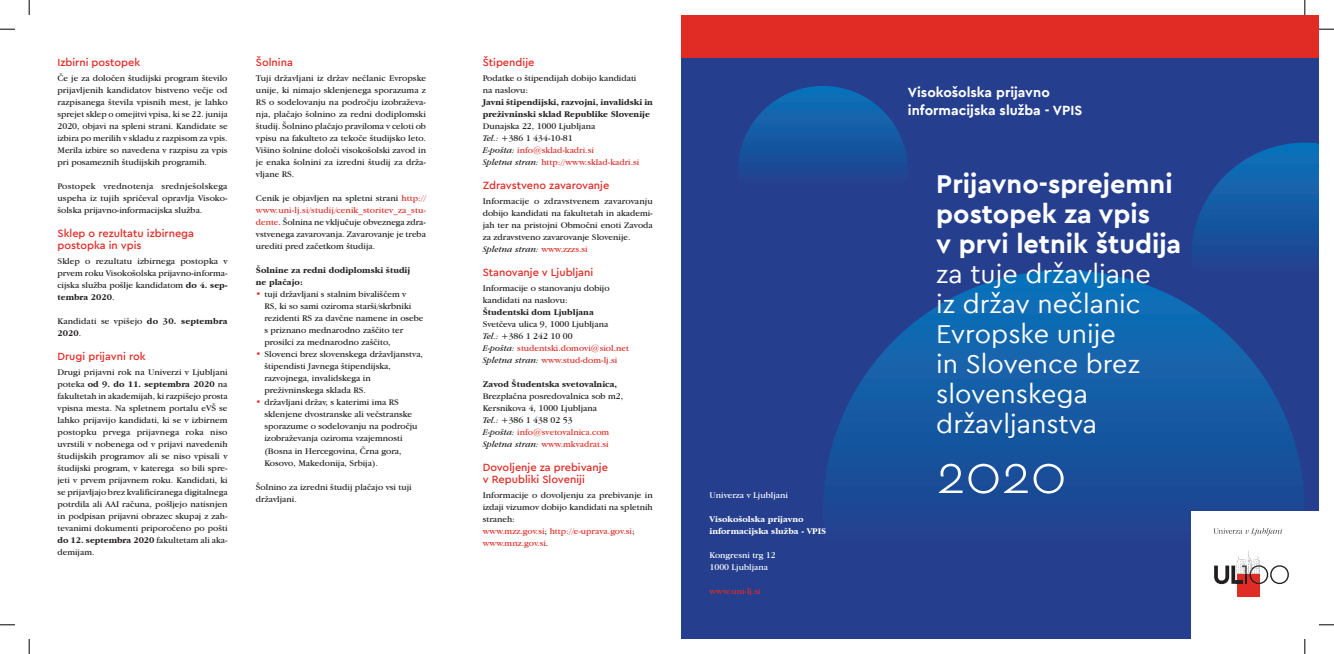
<style>
.page{position:relative;width:1334px;height:654px;background:#fff}
.page>*{position:absolute;margin:0;border:0;box-sizing:border-box;transform-origin:0 0}
.naslov{font:300 54px "Cera";color:#fff}
.naslov-2{font:27px/30px "Cera";color:#fff}
.naslov-3{font:700 14px/18px "Cera";color:#fff}
.podnaslov{font:500 11px/12px "Cera";color:#e12c26}
.text{font:9px/12px "Garamond IT Cby BT";color:#231f20;text-align:justify}
.naštevanje{font:9px/12px "Garamond IT Cby BT";color:#231f20}
.text-2{font:9px "Garamond IT Cby BT";color:#e12c26}
.naštevanje-2{font:9px "Garamond IT Cby BT";color:#e12c26}
.text-3{font:700 9px/12px "Garamond IT Cby BT";color:#231f20}
.naštevanje-3{font:700 9px "Garamond IT Cby BT";color:#231f20}
.text-4{font:9px "Garamond IT Cby BT";color:#fff}
.text-5{font:700 9px/12px "Garamond IT Cby BT";color:#fff}
.text-6{font:italic 9px "Garamond IT Cby BT";color:#231f20}
.s1{font-weight:700}
.s2{color:#e12c26}
.s3{font-style:italic}
.s4{font-style:italic;color:#231f20}
.s5{font-style:normal;color:#e12c26}
.s6{color:#231f20}
</style>
<div class="page">
<div style="left:681px;top:15px;width:638px;height:624px;background:#253f8e"></div>
<svg style="left:1192px;top:143px;width:127px;height:109px"></svg>
<div style="left:681px;top:15px;width:638px;height:43px;background:#e12c26"></div>
<svg style="left:824px;top:270px;width:480px;height:231px"></svg>
<div style="left:738px;top:86px;width:170px;height:170px;background:linear-gradient(to bottom,#0d6bb2,#2b3383);border-radius:85px"></div>
<div style="left:1191px;top:511px;width:128px;height:128px;background:#fff"></div>
<svg style="left:1213px;top:528px;width:69px;height:7px"></svg>
<div style="left:1237px;top:574px;width:23px;height:22px;background:#e12c26"></div>
<svg style="left:1214px;top:550px;width:75px;height:34px"></svg>
<svg style="left:0;top:29px;width:15px;height:1px"></svg>
<svg style="left:1319px;top:29px;width:15px;height:1px"></svg>
<svg style="left:0;top:624px;width:15px;height:1px"></svg>
<svg style="left:1319px;top:624px;width:15px;height:1px"></svg>
<svg style="left:29px;top:0;width:1px;height:15px"></svg>
<svg style="left:29px;top:639px;width:1px;height:15px"></svg>
<svg style="left:1304px;top:0;width:2px;height:15px"></svg>
<svg style="left:1304px;top:639px;width:2px;height:15px"></svg>
<p class="podnaslov" style="left:58px;top:56px;width:84px">Izbirni postopek</p>
<p class="text" style="left:58px;top:72px;width:172px">Če je za določen študijski program število prijavljenih kandidatov bistveno večje od razpisanega števila vpisnih mest, je lahko sprejet sklep o omejitvi vpisa, ki se 22. junija 2020, objavi na spleni strani. Kandidate se izbira po merilih v skladu z razpisom za vpis.<br>Merila izbire so navedena v razpisu za vpis pri posameznih študijskih programih.</p>
<p class="text" style="left:58px;top:180px;width:172px">Postopek vrednotenja srednješolskega uspeha iz tujih spričeval opravlja Visoko&shy;šolska prijavno-informacijska služba.</p>
<p class="podnaslov" style="left:58px;top:227px;width:138px">Sklep o rezultatu izbirnega postopka in vpis</p>
<p class="text" style="left:58px;top:255px;width:172px">Sklep o rezultatu izbirnega postopka v prvem roku Visokošolska prijavno-informa&shy;cijska služba pošlje kandidatom <span class="s1">do 4. sep&shy;tembra 2020</span>.</p>
<p class="text" style="left:58px;top:315px;width:172px">Kandidati se vpišejo <span class="s1">do 30. septembra<br>2020</span>.</p>
<p class="podnaslov" style="left:58px;top:350px;width:90px">Drugi prijavni rok</p>
<p class="text" style="left:58px;top:366px;width:172px">Drugi prijavni rok na Univerzi v Ljubljani poteka <span class="s1">od 9. do 11. septembra 2020</span> na fakultetah in akademijah, ki razpišejo prosta vpisna mesta. Na spletnem portalu eVŠ se lahko prijavijo kandidati, ki se v izbirnem postopku prvega prijavnega roka niso uvrstili v nobenega od v prijavi navedenih študijskih programov ali se niso vpisali v študijski program, v katerega so bili spre&shy;jeti v prvem prijavnem roku. Kandidati, ki se prijavljajo brez kvalificiranega digitalnega potrdila ali AAI računa, pošljejo natisnjen in podpisan prijavni obrazec skupaj z zah&shy;tevanimi dokumenti priporočeno po pošti <span class="s1">do 12. septembra 2020</span> fakultetam ali aka&shy;demijam.</p>
<p class="podnaslov" style="left:256px;top:56px;width:39px">Šolnina</p>
<p class="text" style="left:256px;top:72px;width:172px">Tuji državljani iz držav nečlanic Evropske unije, ki nimajo sklenjenega sporazuma z RS o sodelovanju na področju izobraževa&shy;nja, plačajo šolnino za redni dodiplomski študij. Šolnino plačajo praviloma v celoti ob vpisu na fakulteto za tekoče študijsko leto.<br>Višino šolnine določi visokošolski zavod in je enaka šolnini za izredni študij za drža&shy;vljane RS.</p>
<p class="text" style="left:256px;top:192px;width:172px">Cenik je objavljen na spletni strani <span class="s2">http:// www.uni-lj.si/studij/cenik_storitev_za_stu&shy;dente</span>. Šolnina ne vključuje obveznega zdra&shy;vstvenega zavarovanja. Zavarovanje je treba urediti pred začetkom študija.</p>
<p class="naštevanje-3" style="left:256px;top:265px;width:156px">Šolnine za redni dodiplomski študij</p>
<p class="naštevanje-3" style="left:256px;top:277px;width:48px">ne plačajo:</p>
<p class="naštevanje" style="left:264px;top:288px;width:161px;text-indent:-9px"><span class="s2">•</span> tuji državljani s stalnim bivališčem v<br>RS, ki so sami oziroma starši/skrbniki rezidenti RS za davčne namene in osebe s priznano mednarodno zaščito ter prosilci za mednarodno zaščito,</p>
<p class="naštevanje" style="left:264px;top:348px;width:160px;text-indent:-9px"><span class="s2">•</span> Slovenci brez slovenskega državljanstva, štipendisti Javnega štipendijska, razvojnega, invalidskega in preživninskega sklada RS.</p>
<p class="naštevanje" style="left:264px;top:396px;width:155px;text-indent:-9px"><span class="s2">•</span> državljani držav, s katerimi ima RS sklenjene dvostranske ali večstranske sporazume o sodelovanju na področju izobraževanja oziroma vzajemnosti (Bosna in Hercegovina, Črna gora, Kosovo, Makedonija, Srbija).</p>
<p class="naštevanje" style="left:256px;top:480px;width:157px">Šolnino za izredni študij plačajo vsi tuji državljani.</p>
<p class="podnaslov" style="left:483px;top:56px;width:53px">Štipendije</p>
<p class="text" style="left:483px;top:72px;width:155px">Podatke o štipendijah dobijo kandidati</p>
<p class="text" style="left:483px;top:84px;width:47px">na naslovu:</p>
<p class="text-3" style="left:483px;top:96px;width:172px">Javni štipendijski, razvojni, invalidski in preživninski sklad Republike Slovenije</p>
<p class="text" style="left:483px;top:120px;width:114px">Dunajska 22, 1000 Ljubljana</p>
<p class="text" style="left:483px;top:132px;width:91px"><span class="s3">Tel.:</span> +386 1 434-10-81</p>
<p class="text-2" style="left:483px;top:145px;width:113px"><span class="s4">E-pošta:</span> info@sklad-kadri.si</p>
<p class="text-2" style="left:483px;top:157px;width:158px"><span class="s4">Spletna stran:</span> http://www.sklad-kadri.si</p>
<p class="podnaslov" style="left:483px;top:179px;width:128px">Zdravstveno zavarovanje</p>
<p class="text" style="left:483px;top:195px;width:172px">Informacije o zdravstvenem zavarovanju dobijo kandidati na fakultetah in akademi&shy;jah ter na pristojni Območni enoti Zavoda za zdravstveno zavarovanje Slovenije.</p>
<p class="text-6" style="left:483px;top:244px;width:106px">Spletna stran: <span class="s5">www.zzzs.si</span></p>
<p class="podnaslov" style="left:483px;top:266px;width:112px">Stanovanje v Ljubljani</p>
<p class="naštevanje" style="left:483px;top:282px;width:128px">Informacije o stanovanju dobijo kandidati na naslovu:</p>
<p class="naštevanje-3" style="left:483px;top:307px;width:113px">Študentski dom Ljubljana</p>
<p class="naštevanje" style="left:483px;top:318px;width:127px">Svetčeva ulica 9, 1000 Ljubljana</p>
<p class="naštevanje" style="left:483px;top:330px;width:91px"><span class="s3">Tel.:</span> +386 1 242 10 00</p>
<p class="naštevanje-2" style="left:483px;top:343px;width:148px"><span class="s4">E-pošta:</span> studentski.domovi@siol.net</p>
<p class="naštevanje-2" style="left:483px;top:355px;width:136px"><span class="s4">Spletna stran:</span> www.stud-dom-lj.si</p>
<p class="naštevanje" style="left:483px;top:378px;width:142px"><span class="s1">Zavod Študentska svetovalnica,<br></span>Brezplačna posredovalnica sob m2,</p>
<p class="naštevanje" style="left:483px;top:402px;width:116px">Kersnikova 4, 1000 Ljubljana</p>
<p class="naštevanje" style="left:483px;top:414px;width:91px"><span class="s3">Tel.:</span> +386 1 438 02 53</p>
<p class="naštevanje-2" style="left:483px;top:427px;width:128px"><span class="s4">E-pošta:</span> info@svetovalnica.com</p>
<p class="naštevanje-2" style="left:483px;top:439px;width:128px"><span class="s4">Spletna stran:</span> www.mkvadrat.si</p>
<p class="podnaslov" style="left:483px;top:461px;width:127px">Dovoljenje za prebivanje v Republiki Sloveniji</p>
<p class="text" style="left:483px;top:489px;width:172px">Informacije o dovoljenju za prebivanje in izdaji vizumov dobijo kandidati na spletnih straneh:</p>
<p class="text-2" style="left:483px;top:526px;width:153px">www.mzz.gov.si<span class="s6">;</span> http://e-uprava.gov.si<span class="s6">;</span></p>
<p class="text-2" style="left:483px;top:538px;width:67px">www.mnz.gov.si<span class="s6">.</span></p>
<p class="text-4" style="left:709px;top:490px;width:80px">Univerza v Ljubljani</p>
<p class="text-5" style="left:709px;top:513px;width:118px">Visokošolska prijavno informacijska služba - VPIS</p>
<p class="text-4" style="left:709px;top:550px;width:68px">Kongresni trg 12</p>
<p class="text-4" style="left:709px;top:562px;width:60px">1000 Ljubljana</p>
<p class="text-2" style="left:709px;top:586px;width:53px">www.uni-lj.si</p>
<p class="naslov-3" style="left:908px;top:83px;width:176px">Visokošolska prijavno informacijska služba - VPIS</p>
<p class="naslov-2" style="left:936px;top:167px;width:247px"><span class="s1">Prijavno-sprejemni postopek za vpis<br>v prvi letnik študija </span>za tuje državljane<br>iz držav nečlanic<br>Evropske unije<br>in Slovence brez slovenskega državljanstva</p>
<p class="naslov" style="left:936px;top:439px;width:132px">2020</p>
</div>
